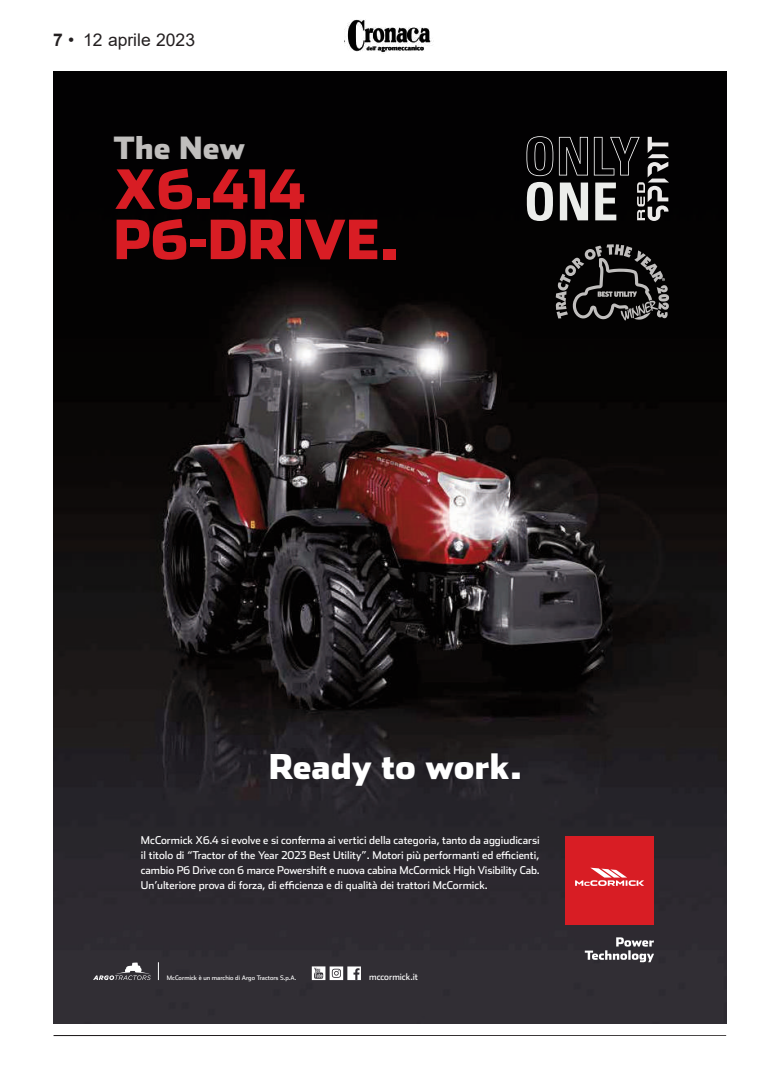
<style>
.page{position:relative;width:780px;height:1088px;background:#fff}
.page>*{position:absolute;margin:0;border:0;box-sizing:border-box;transform-origin:0 0}
.t1{font:900 53.62px/50.2px "Stainless";color:#d81d24}
.t2{font:900 33.88px "Stainless";letter-spacing:-.005em;color:#fff}
.t3{font:900 30.5px "Stainless";color:#c0bebd}
.t4{font:17.5px "Arial";color:#231f20}
.t5{font:10.75px/14.9px "Stainless";color:#fff;text-align:justify}
.t6{font:9px "Stainless";color:#fff}
.t7{font:6.25px "Stainless";color:#fff}
.s1{font-weight:700}
</style>
<div class="page">
<div style="left:54px;top:997px;width:672px;height:39px;border:1px solid #231f20"></div>
<img style="left:344px;top:20px;width:88px;height:33px">
<div style="left:53px;top:61px;width:673px;height:974px;background:#fff"></div>
<img style="left:53px;top:72px;width:673px;height:952px">
<svg style="left:93px;top:962px;width:58px;height:18px"></svg>
<svg style="left:158px;top:962px;width:1px;height:18px"></svg>
<svg style="left:312px;top:966px;width:49px;height:14px"></svg>
<div style="left:565px;top:835px;width:89px;height:89px;background:#d81d24"></div>
<svg style="left:575px;top:868px;width:69px;height:18px"></svg>
<svg style="left:584px;top:937px;width:70px;height:25px"></svg>
<svg style="left:526px;top:136px;width:143px;height:85px;background:#434242"></svg>
<svg style="left:555px;top:244px;width:114px;height:76px;background:#333232"></svg>
<h3 class="t4" style="left:53px;top:30px;width:143px"><span class="s1">7</span> • 12 aprile 2023</h3>
<h3 class="t3" style="left:113px;top:131px;width:133px">The New</h3>
<h1 class="t1" style="left:113px;top:165px;width:287px">X6.414<br>P6-DRIVE.</h1>
<h2 class="t2" style="left:269px;top:747px;width:255px">Ready to work.</h2>
<p class="t5" style="left:141px;top:834px;width:400px">McCormick X6.4 si evolve e si conferma ai vertici della categoria, tanto da aggiudicarsi il titolo di “Tractor of the Year 2023 Best Utility”. Motori più performanti ed efficienti, cambio P6 Drive con 6 marce Powershift e nuova cabina McCormick High Visibility Cab.<br>Un’ulteriore prova di forza, di efficienza e di qualità dei trattori McCormick.</p>
<p class="t7" style="left:167px;top:975px;width:131px">McCormick è un marchio di Argo Tractors S.p.A.</p>
<p class="t6" style="left:369px;top:973px;width:50px">mccormick.it</p>
</div>
